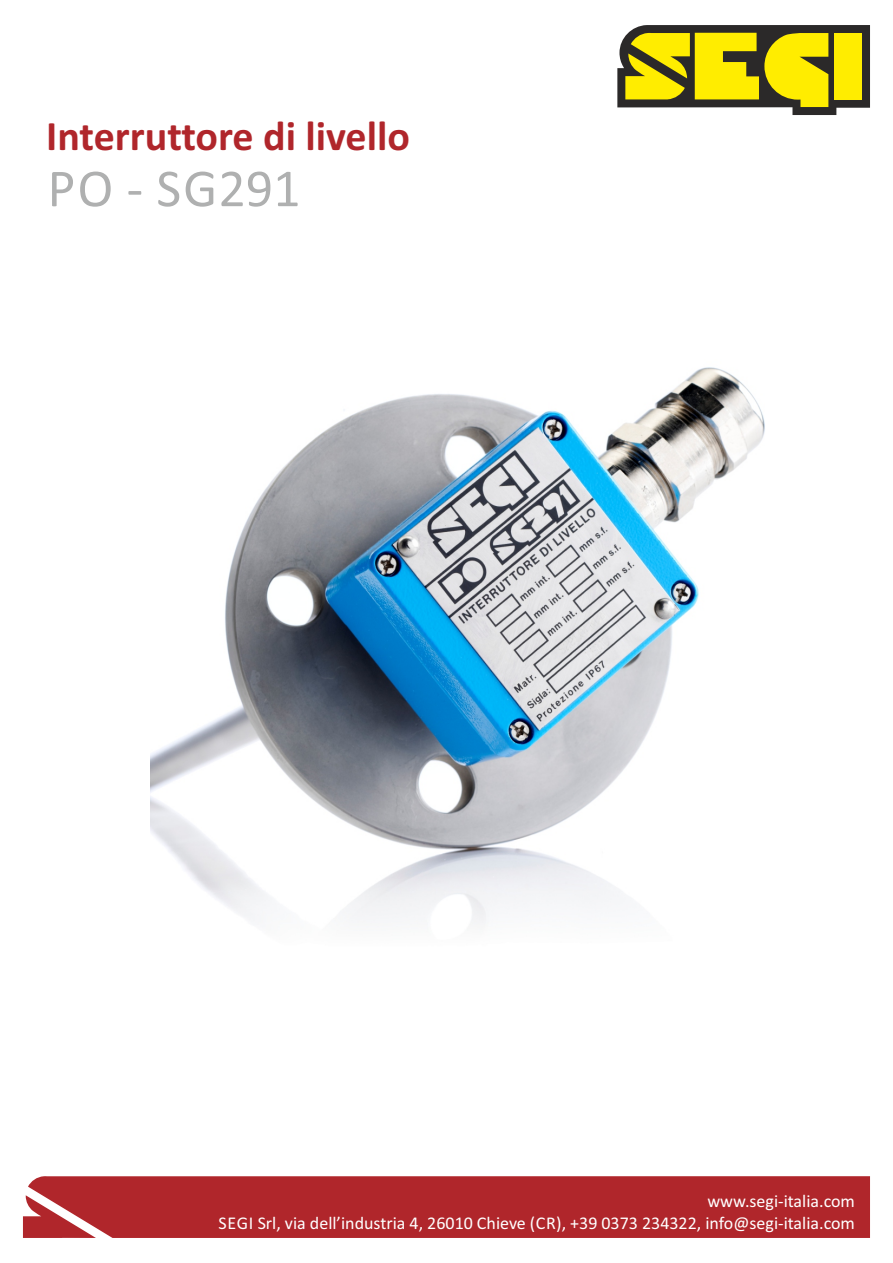
<style>
.page{position:relative;width:893px;height:1263px;background:#fff}
.page>*{position:absolute;margin:0;border:0;box-sizing:border-box;transform-origin:0 0}
.t1{font:54px "Calibri";letter-spacing:.02em;color:#afb0b0}
.t2{font:700 42px "Calibri";color:#b0262b}
.t3{font:18px/21.9px "Calibri";color:#fff;text-align:right}
</style>
<div class="page">
<svg style="left:617px;top:25px;width:253px;height:90px"></svg>
<div style="left:834px;top:33px;width:28px;height:67px;background:#ffed00"></div>
<img style="left:151px;top:367px;width:614px;height:557px">
<div style="left:23px;top:1176px;width:847px;height:62px;background:#b0262b"></div>
<h2 class="t2" style="left:46px;top:118px;width:365px">Interruttore di livello</h2>
<h1 class="t1" style="left:48px;top:166px;width:254px">PO - SG291</h1>
<p class="t3" style="left:218px;top:1192px;width:638px">www.segi-italia.com<br>SEGI Srl, via dell’industria 4, 26010 Chieve (CR), +39 0373 234322, info@segi-italia.com</p>
</div>
